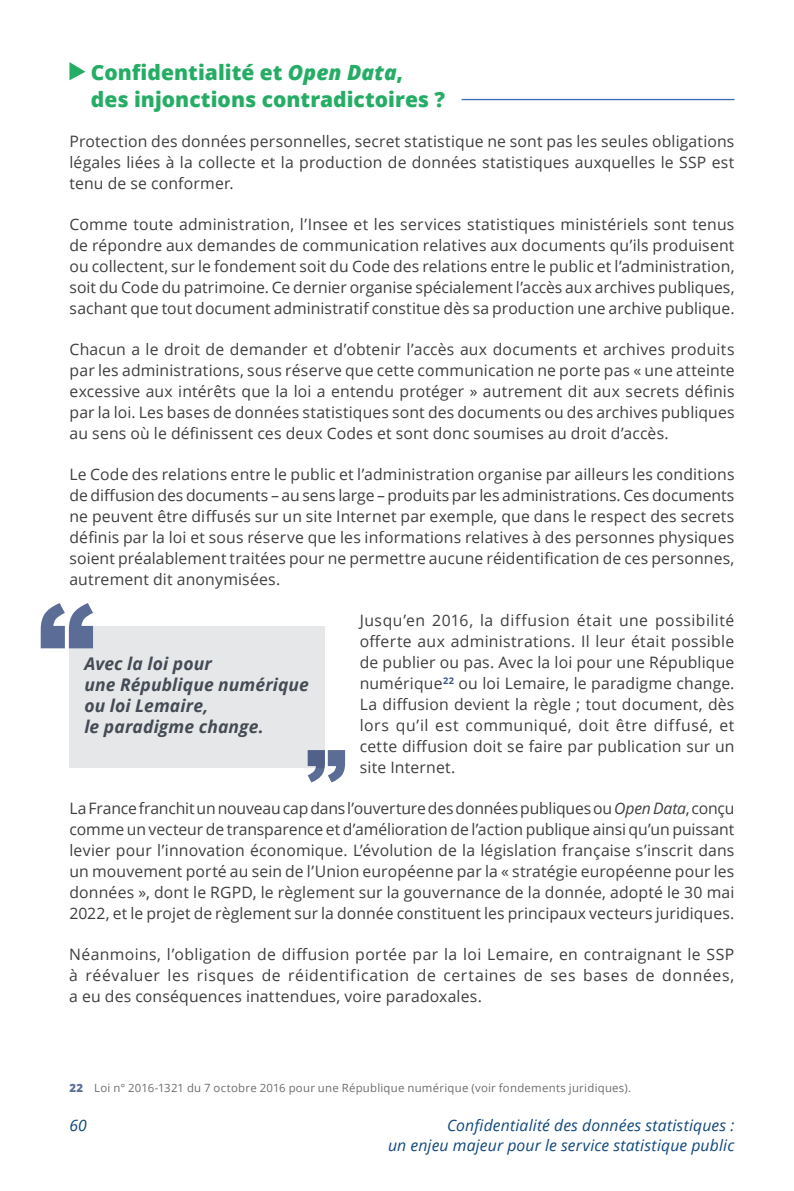
<style>
.page{position:relative;width:794px;height:1191px;background:#fff}
.page>*{position:absolute;margin:0;border:0;box-sizing:border-box;transform-origin:0 0}
.t1{font:800 21px/26.2px "Open Sans";color:#26ad65}
.t2{font:italic 700 17.5px/21px "Open Sans";letter-spacing:.005em;color:#444b55}
.t3{font:15.75px/21px "Open Sans";letter-spacing:.01em;color:#3e3e3f;text-align:justify}
.t4{font:italic 15.75px/20.1px "Open Sans";letter-spacing:.01em;color:#11487b;text-align:right}
.t5{font:11.38px "Open Sans";letter-spacing:.02em;color:#6c6d70}
.s1{font-style:italic}
.s2{font-weight:800;color:#5b6c96}
</style>
<div class="page">
<hr style="left:461px;top:99px;width:273px;height:1px;background:#396eb7">
<svg style="left:69px;top:62px;width:16px;height:18px"></svg>
<div style="left:69px;top:626px;width:256px;height:142px;background:#e6e7e9"></div>
<svg style="left:41px;top:603px;width:52px;height:45px"></svg>
<svg style="left:308px;top:750px;width:37px;height:32px"></svg>
<h1 class="t1" style="left:91px;top:58px;width:356px">Confidentialité et <span class="s1">Open Data</span>, des injonctions contradictoires ?</h1>
<p class="t3" style="left:69px;top:131px;width:666px">Protection des données personnelles, secret statistique ne sont pas les seules obligations légales liées à la collecte et la production de données statistiques auxquelles le SSP est tenu de se conformer.</p>
<p class="t3" style="left:69px;top:214px;width:666px">Comme toute administration, l’Insee et les services statistiques ministériels sont tenus de répondre aux demandes de communication relatives aux documents qu’ils produisent ou collectent, sur le fondement soit du Code des relations entre le public et l’administration, soit du Code du patrimoine. Ce dernier organise spécialement l’accès aux archives publiques, sachant que tout document administratif constitue dès sa production une archive publique.</p>
<p class="t3" style="left:70px;top:338px;width:666px">Chacun a le droit de demander et d’obtenir l’accès aux documents et archives produits par les administrations, sous réserve que cette communication ne porte pas « une atteinte excessive aux intérêts que la loi a entendu protéger » autrement dit aux secrets définis par la loi. Les bases de données statistiques sont des documents ou des archives publiques au sens où le définissent ces deux Codes et sont donc soumises au droit d’accès.</p>
<p class="t3" style="left:69px;top:463px;width:666px">Le Code des relations entre le public et l’administration organise par ailleurs les conditions de diffusion des documents – au sens large – produits par les administrations. Ces documents ne peuvent être diffusés sur un site Internet par exemple, que dans le respect des secrets définis par la loi et sous réserve que les informations relatives à des personnes physiques soient préalablement traitées pour ne permettre aucune réidentification de ces personnes, autrement dit anonymisées.</p>
<p class="t3" style="left:360px;top:609px;width:376px">Jusqu’en 2016, la diffusion était une possibilité offerte aux administrations. Il leur était possible de publier ou pas. Avec la loi pour une République numérique<sup>22</sup> ou loi Lemaire, le paradigme change.<br>La diffusion devient la règle ; tout document, dès lors qu’il est communiqué, doit être diffusé, et cette diffusion doit se faire par publication sur un site Internet.</p>
<p class="t3" style="left:69px;top:797px;width:666px">LaFrancefranchitunnouveaucapdans l’ouverturedesdonnéespubliquesou <span class="s1">Open Data</span>, conçu comme un vecteur de transparence et d’amélioration de l’action publique ainsi qu’un puissant levier pour l’innovation économique. L’évolution de la législation française s’inscrit dans un mouvement porté au sein de l’Union européenne par la « stratégie européenne pour les données », dont le RGPD, le règlement sur la gouvernance de la donnée, adopté le 30 mai 2022, et le projet de règlement sur la donnée constituent les principaux vecteurs juridiques.</p>
<p class="t3" style="left:69px;top:943px;width:666px">Néanmoins, l’obligation de diffusion portée par la loi Lemaire, en contraignant le SSP à réévaluer les risques de réidentification de certaines de ses bases de données, a eu des conséquences inattendues, voire paradoxales.</p>
<p class="t2" style="left:84px;top:652px;width:226px">Avec la loi pour<br>une République numérique ou loi Lemaire,<br>le paradigme change.</p>
<p class="t5" style="left:69px;top:1079px;width:563px"><span class="s2">22</span> Loi n° 2016-1321 du 7 octobre 2016 pour une République numérique (voir fondements juridiques).</p>
<p class="t4" style="left:69px;top:1114px;width:19px">60</p>
<p class="t4" style="left:388px;top:1114px;width:348px">Confidentialité des données statistiques :<br>un enjeu majeur pour le service statistique public</p>
</div>
